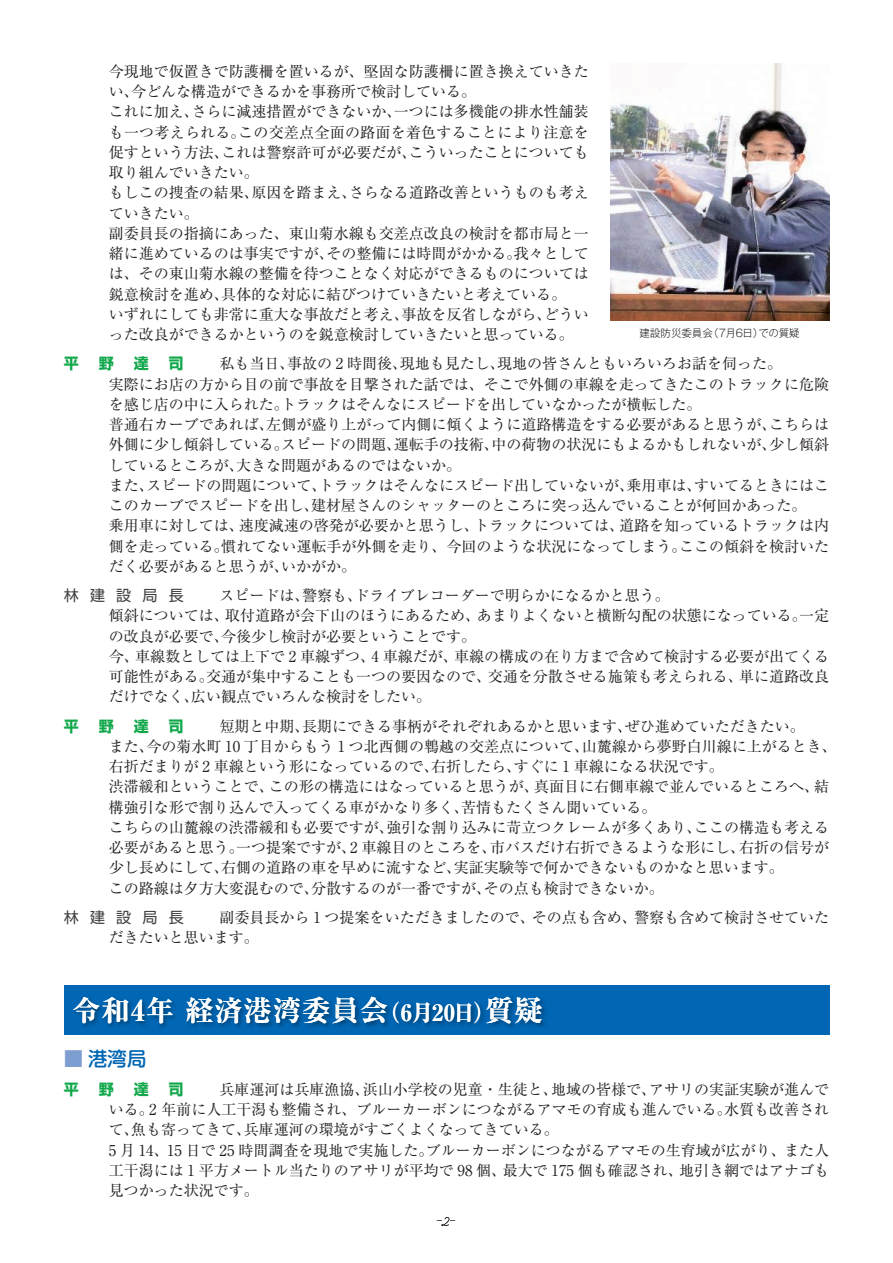
<style>
.page{position:relative;width:893px;height:1263px;background:#fff}
.page>*{position:absolute;margin:0;border:0;box-sizing:border-box;transform-origin:0 0}
.t1{font:700 expanded 28.5px "Ryumin Pr 6";letter-spacing:.025em;color:#fff}
.t2{font:500 19.5px "Shin M Go Pro";color:#0166b3}
.t3{font:15px/20.2px "Ryumin Pro";color:#231f20}
.t4{font:700 15px "Shin Go Pr 6";color:#11a84b}
.t5{font:15px "Shin Go Pr 6";letter-spacing:.75em;color:#3f3f40}
.t6{font:300 10.5px "Gothic MB101 Pro";letter-spacing:-.01em;color:#231f20}
.s1{font-size:22.5px}
.s2{color:#7e9ed2}
</style>
<div class="page">
<div style="left:64px;top:984px;width:765px;height:50px;background:#0166b3"></div>
<img style="left:68px;top:997px;width:483px;height:38px">
<img style="left:610px;top:64px;width:219px;height:256px">
<svg style="left:437px;top:1217px;width:18px;height:9px"></svg>
<p class="t3" style="left:109px;top:60px;width:482px">今現地で仮置きで防護柵を置いるが、堅固な防護柵に置き換えていきたい、今どんな構造ができるかを事務所で検討している。<br>これに加え、さらに減速措置ができないか、一つには多機能の排水性舗装も一つ考えられる。この交差点全面の路面を着色することにより注意を促すという方法、これは警察許可が必要だが、こういったことについても取り組んでいきたい。<br>もしこの捜査の結果、原因を踏まえ、さらなる道路改善というものも考えていきたい。<br>副委員長の指摘にあった、東山菊水線も交差点改良の検討を都市局と一緒に進めているのは事実ですが、その整備には時間がかかる。我々としては、その東山菊水線の整備を待つことなく対応ができるものについては鋭意検討を進め、具体的な対応に結びつけていきたいと考えている。<br>いずれにしても非常に重大な事故だと考え、事故を反省しながら、どういった改良ができるかというのを鋭意検討していきたいと思っている。</p>
<p class="t6" style="left:640px;top:324px;width:162px">建設防災委員会（7月6日）での質疑</p>
<p class="t3" style="left:109px;top:353px;width:722px;text-indent:111px">私も当日、事故の 2 時間後、現地も見たし、現地の皆さんともいろいろお話を伺った。<br>実際にお店の方から目の前で事故を目撃された話では、そこで外側の車線を走ってきたこのトラックに危険を感じ店の中に入られた。トラックはそんなにスピードを出していなかったが横転した。<br>普通右カーブであれば、左側が盛り上がって内側に傾くように道路構造をする必要があると思うが、こちらは外側に少し傾斜している。スピードの問題、運転手の技術、中の荷物の状況にもよるかもしれないが、少し傾斜しているところが、大きな問題があるのではないか。<br>また、スピードの問題について、トラックはそんなにスピード出していないが、乗用車は、すいてるときにはここのカーブでスピードを出し、建材屋さんのシャッターのところに突っ込んでいることが何回かあった。<br>乗用車に対しては、速度減速の啓発が必要かと思うし、トラックについては、道路を知っているトラックは内側を走っている。慣れてない運転手が外側を走り、今回のような状況になってしまう。ここの傾斜を検討いただく必要があると思うが、いかがか。</p>
<p class="t5" style="left:64px;top:583px;width:121px">林建設局長</p>
<p class="t4" style="left:64px;top:352px;width:16px">平</p>
<p class="t4" style="left:99px;top:352px;width:16px">野</p>
<p class="t4" style="left:134px;top:352px;width:16px">達</p>
<p class="t4" style="left:169px;top:352px;width:16px">司</p>
<p class="t3" style="left:109px;top:584px;width:722px;text-indent:111px">スピードは、警察も、ドライブレコーダーで明らかになるかと思う。<br>傾斜については、取付道路が会下山のほうにあるため、あまりよくないと横断勾配の状態になっている。一定の改良が必要で、今後少し検討が必要ということです。<br>今、車線数としては上下で 2 車線ずつ、4 車線だが、車線の構成の在り方まで含めて検討する必要が出てくる可能性がある。交通が集中することも一つの要因なので、交通を分散させる施策も考えられる、単に道路改良だけでなく、広い観点でいろんな検討をしたい。</p>
<p class="t3" style="left:109px;top:715px;width:729px;text-indent:111px">短期と中期、長期にできる事柄がそれぞれあるかと思います、ぜひ進めていただきたい。<br>また、今の菊水町 10 丁目からもう 1 つ北西側の鵯越の交差点について、山麓線から夢野白川線に上がるとき、右折だまりが 2 車線という形になっているので、右折したら、すぐに 1 車線になる状況です。<br>渋滞緩和ということで、この形の構造にはなっていると思うが、真面目に右側車線で並んでいるところへ、結構強引な形で割り込んで入ってくる車がかなり多く、苦情もたくさん聞いている。<br>こちらの山麓線の渋滞緩和も必要ですが、強引な割り込みに苛立つクレームが多くあり、ここの構造も考える必要があると思う。一つ提案ですが、2 車線目のところを、市バスだけ右折できるような形にし、右折の信号が少し長めにして、右側の道路の車を早めに流すなど、実証実験等で何かできないものかなと思います。<br>この路線は夕方大変混むので、分散するのが一番ですが、その点も検討できないか。</p>
<p class="t5" style="left:64px;top:905px;width:121px">林建設局長</p>
<p class="t4" style="left:64px;top:714px;width:16px">平</p>
<p class="t4" style="left:99px;top:714px;width:16px">野</p>
<p class="t4" style="left:134px;top:714px;width:16px">達</p>
<p class="t4" style="left:169px;top:714px;width:16px">司</p>
<p class="t3" style="left:109px;top:906px;width:722px;text-indent:111px">副委員長から 1 つ提案をいただきましたので、その点も含め、警察も含めて検討させていただきたいと思います。</p>
<h1 class="t1" style="left:72px;top:988px;width:472px">令和4年 経済港湾委員会<span class="s1">（6月20日）</span>質疑</h1>
<h2 class="t2" style="left:64px;top:1042px;width:84px"><span class="s2">■</span> 港湾局</h2>
<p class="t4" style="left:64px;top:1077px;width:16px">平</p>
<p class="t4" style="left:99px;top:1077px;width:16px">野</p>
<p class="t4" style="left:134px;top:1077px;width:16px">達</p>
<p class="t4" style="left:169px;top:1077px;width:16px">司</p>
<p class="t3" style="left:109px;top:1078px;width:722px;text-indent:111px">兵庫運河は兵庫漁協、浜山小学校の児童・生徒と、地域の皆様で、アサリの実証実験が進んでいる。2 年前に人工干潟も整備され、ブルーカーボンにつながるアマモの育成も進んでいる。水質も改善されて、魚も寄ってきて、兵庫運河の環境がすごくよくなってきている。<br>5 月 14、15 日で 25 時間調査を現地で実施した。ブルーカーボンにつながるアマモの生育域が広がり、また人工干潟には 1 平方メートル当たりのアサリが平均で 98 個、最大で 175 個も確認され、地引き網ではアナゴも見つかった状況です。</p>
</div>
